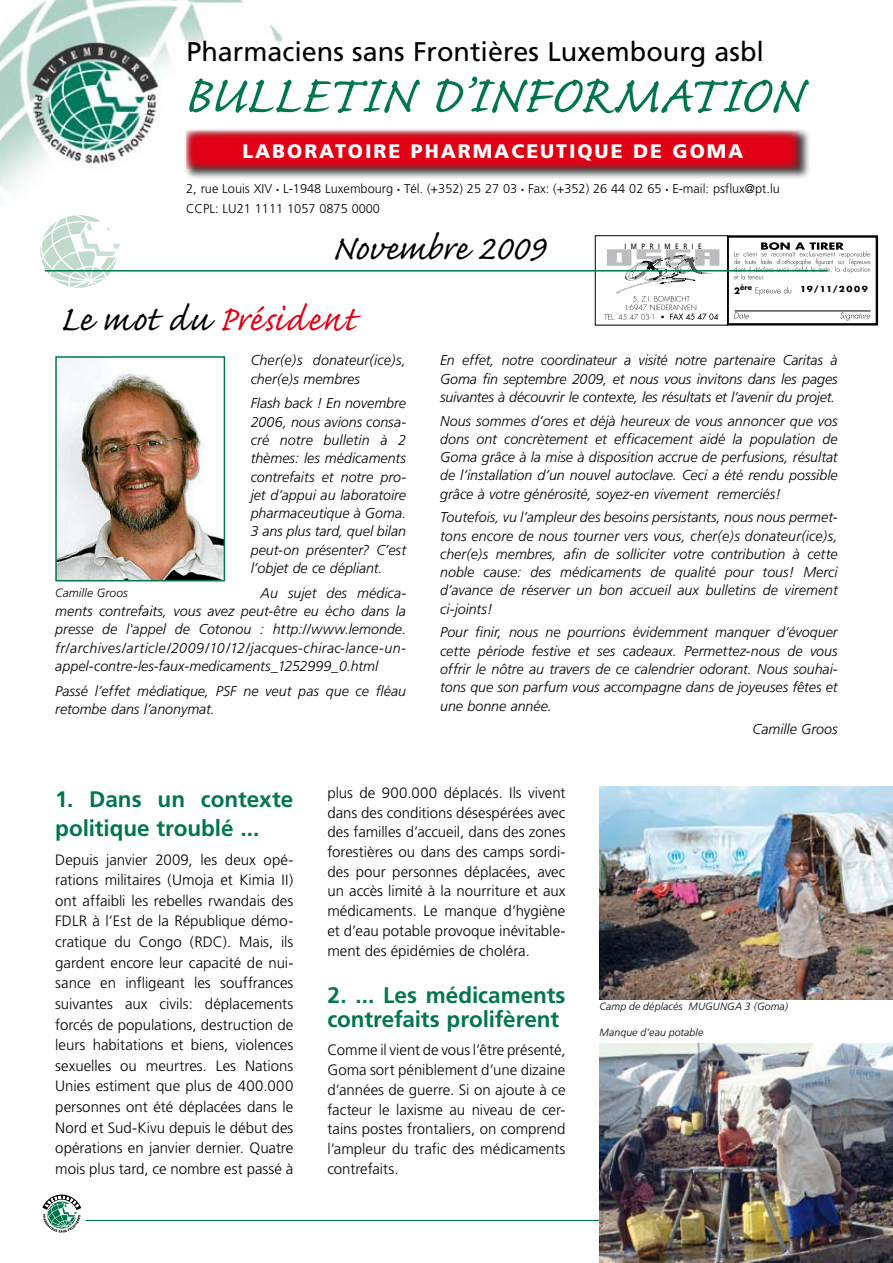
<style>
.page{position:relative;width:893px;height:1263px;background:#fff}
.page>*{position:absolute;margin:0;border:0;box-sizing:border-box;transform-origin:0 0}
.t1{font:67.5px "Caflisch Script";color:#00774a}
.t2{font:45px "Caflisch Script";letter-spacing:.03em;color:#e20015}
.t3{font:45px "Caflisch Script";color:#000}
.t4{font:27px "Frutiger";color:#000}
.t5{font:700 22.5px/28px "Frutiger";letter-spacing:-.005em;color:#00774a}
.t6{font:900 19.5px "Frutiger";letter-spacing:.1em;color:#fff}
.t7{font:300 15px/20.5px "Frutiger";color:#000;text-align:justify}
.t8{font:italic 300 14.25px/18.3px "Frutiger";color:#000;text-align:justify}
.t9{font:300 12.75px/19.5px "Frutiger";color:#000}
.t10{font:italic 300 12px "Frutiger";letter-spacing:.005em;color:#000}
.t11{font:italic 300 10.5px "Frutiger";letter-spacing:.01em;color:#000}
.t12{font:700 8.1px "Futura";letter-spacing:.17em;color:#000;scale:1.1 1}
.t13{font:7.65px "Frutiger";letter-spacing:.7em;color:#000;scale:.84 1}
.t14{font:700 7.2px "Futura";color:#000}
.s1{font-size:6px}
.s2{color:#000}
.s3{font-size:8.55px}
</style>
<div class="page">
<svg style="left:42px;top:1194px;width:40px;height:38px"></svg>
<hr style="left:85px;top:1220px;width:765px;height:1px;background:#00774a">
<img style="left:58px;top:359px;width:164px;height:219px">
<div style="left:55px;top:356px;width:170px;height:225px;border:2px solid #00774a"></div>
<img style="left:600px;top:787px;width:293px;height:212px">
<img style="left:600px;top:1044px;width:293px;height:219px">
<div style="left:726px;top:235px;width:152px;height:90px;border:2px solid #000"></div>
<svg style="left:734px;top:242px;width:136px;height:37px"></svg>
<svg style="left:756px;top:287px;width:35px;height:8px"></svg>
<svg style="left:734px;top:312px;width:136px;height:9px"></svg>
<hr style="left:735px;top:311px;width:136px;height:1px;background:#000">
<div style="left:595px;top:235px;width:133px;height:90px;border:1px solid #000"></div>
<svg style="left:604px;top:249px;width:115px;height:71px"></svg>
<img style="left:0;top:0;width:281px;height:191px">
<svg style="left:40px;top:215px;width:80px;height:73px"></svg>
<hr style="left:45px;top:270px;width:782px;height:2px;background:#00774a">
<div style="left:183px;top:128px;width:628px;height:53px;background:#000;opacity:.75"></div>
<svg style="left:186px;top:131px;width:613px;height:38px;background:#d41022"></svg>
<h3 class="t4" style="left:186px;top:36px;width:579px">Pharmaciens sans Frontières Luxembourg asbl</h3>
<h1 class="t1" style="left:183px;top:61px;width:621px">BULLETIN D’INFORMATION</h1>
<h3 class="t6" style="left:242px;top:140px;width:502px">LABORATOIRE PHARMACEUTIQUE DE GOMA</h3>
<p class="t9" style="left:186px;top:179px;width:595px">2, rue Louis XIV <span class="s1">•</span> L-1948 Luxembourg <span class="s1">•</span> Tél. (+352) 25 27 03 <span class="s1">•</span> Fax: (+352) 26 44 02 65 <span class="s1">•</span> E-mail: psflux@pt.lu<br>CCPL: LU21 1111 1057 0875 0000</p>
<h2 class="t3" style="left:332px;top:225px;width:214px">Novembre 2009</h2>
<p class="t13" style="left:625px;top:242px;width:93px">IMPRIMERIE</p>
<h2 class="t2" style="left:60px;top:296px;width:297px"><span class="s2">Le mot du</span> Président</h2>
<p class="t8" style="left:251px;top:351px;width:157px">Cher(e)s donateur(ice)s, cher(e)s membres</p>
<p class="t8" style="left:251px;top:394px;width:157px">Flash back ! En novembre 2006, nous avions consa&shy;cré notre bulletin à 2 thèmes: les médicaments contrefaits et notre pro&shy;jet d’appui au laboratoire pharmaceutique à Goma.<br>3 ans plus tard, quel bilan peut-on présenter? C’est l’objet de ce dépliant.</p>
<p class="t8" style="left:55px;top:584px;width:352px;text-indent:205px">Au sujet des médica&shy;ments contrefaits, vous avez peut-être eu écho dans la presse de l'appel de Cotonou : http://www.lemonde. fr/archives/article/2009/10/12/jacques-chirac-lance-un&shy;appel-contre-les-faux-medicaments_1252999_0.html</p>
<p class="t8" style="left:55px;top:682px;width:352px">Passé l’effet médiatique, PSF ne veut pas que ce fléau retombe dans l’anonymat.</p>
<p class="t10" style="left:55px;top:586px;width:74px">Camille Groos</p>
<p class="t14" style="left:734px;top:282px;width:19px"><span class="s3">2</span>ère</p>
<p class="t12" style="left:800px;top:283px;width:63px">19/11/2009</p>
<p class="t8" style="left:440px;top:351px;width:399px">En effet, notre coordinateur a visité notre partenaire Caritas à Goma fin septembre 2009, et nous vous invitons dans les pages suivantes à découvrir le contexte, les résultats et l’avenir du projet.</p>
<p class="t8" style="left:440px;top:412px;width:399px">Nous sommes d’ores et déjà heureux de vous annoncer que vos dons ont concrètement et efficacement aidé la population de Goma grâce à la mise à disposition accrue de perfusions, résultat de l’installation d’un nouvel autoclave. Ceci a été rendu possible grâce à votre générosité, soyez-en vivement remerciés!</p>
<p class="t8" style="left:440px;top:508px;width:399px">Toutefois, vu l’ampleur des besoins persistants, nous nous permet&shy;tons encore de nous tourner vers vous, cher(e)s donateur(ice)s, cher(e)s membres, afin de solliciter votre contribution à cette noble cause: des médicaments de qualité pour tous! Merci d’avance de réserver un bon accueil aux bulletins de virement ci-joints!</p>
<p class="t8" style="left:440px;top:623px;width:399px">Pour finir, nous ne pourrions évidemment manquer d’évoquer cette période festive et ses cadeaux. Permettez-nous de vous offrir le nôtre au travers de ce calendrier odorant. Nous souhai&shy;tons que son parfum vous accompagne dans de joyeuses fêtes et une bonne année.</p>
<p class="t8" style="left:753px;top:720px;width:87px">Camille Groos</p>
<h3 class="t5" style="left:55px;top:786px;width:240px">1. Dans un contexte politique troublé ...</h3>
<p class="t7" style="left:55px;top:849px;width:240px">Depuis janvier 2009, les deux opé&shy;rations militaires (Umoja et Kimia II) ont affaibli les rebelles rwandais des FDLR à l’Est de la République démo&shy;cratique du Congo (RDC). Mais, ils gardent encore leur capacité de nui&shy;sance en infligeant les souffrances suivantes aux civils: déplacements forcés de populations, destruction de leurs habitations et biens, violences sexuelles ou meurtres. Les Nations Unies estiment que plus de 400.000 personnes ont été déplacées dans le Nord et Sud-Kivu depuis le début des opérations en janvier dernier. Quatre mois plus tard, ce nombre est passé à</p>
<p class="t7" style="left:327px;top:783px;width:240px;line-height:19.6px">plus de 900.000 déplacés. Ils vivent dans des conditions désespérées avec des familles d’accueil, dans des zones forestières ou dans des camps sordi&shy;des pour personnes déplacées, avec un accès limité à la nourriture et aux médicaments. Le manque d’hygiène et d’eau potable provoque inévitable&shy;ment des épidémies de choléra.</p>
<h3 class="t5" style="left:327px;top:983px;width:240px;line-height:24.2px">2. ... Les médicaments contrefaits prolifèrent</h3>
<p class="t7" style="left:327px;top:1041px;width:240px;line-height:19.6px">Comme il vient de vous l’être présenté, Goma sort péniblement d’une dizaine d’années de guerre. Si on ajoute à ce facteur le laxisme au niveau de cer&shy;tains postes frontaliers, on comprend l’ampleur du trafic des médicaments contrefaits.</p>
<p class="t11" style="left:600px;top:1001px;width:190px">Camp de déplacés MUGUNGA 3 (Goma)</p>
<p class="t11" style="left:600px;top:1026px;width:105px">Manque d’eau potable</p>
</div>
